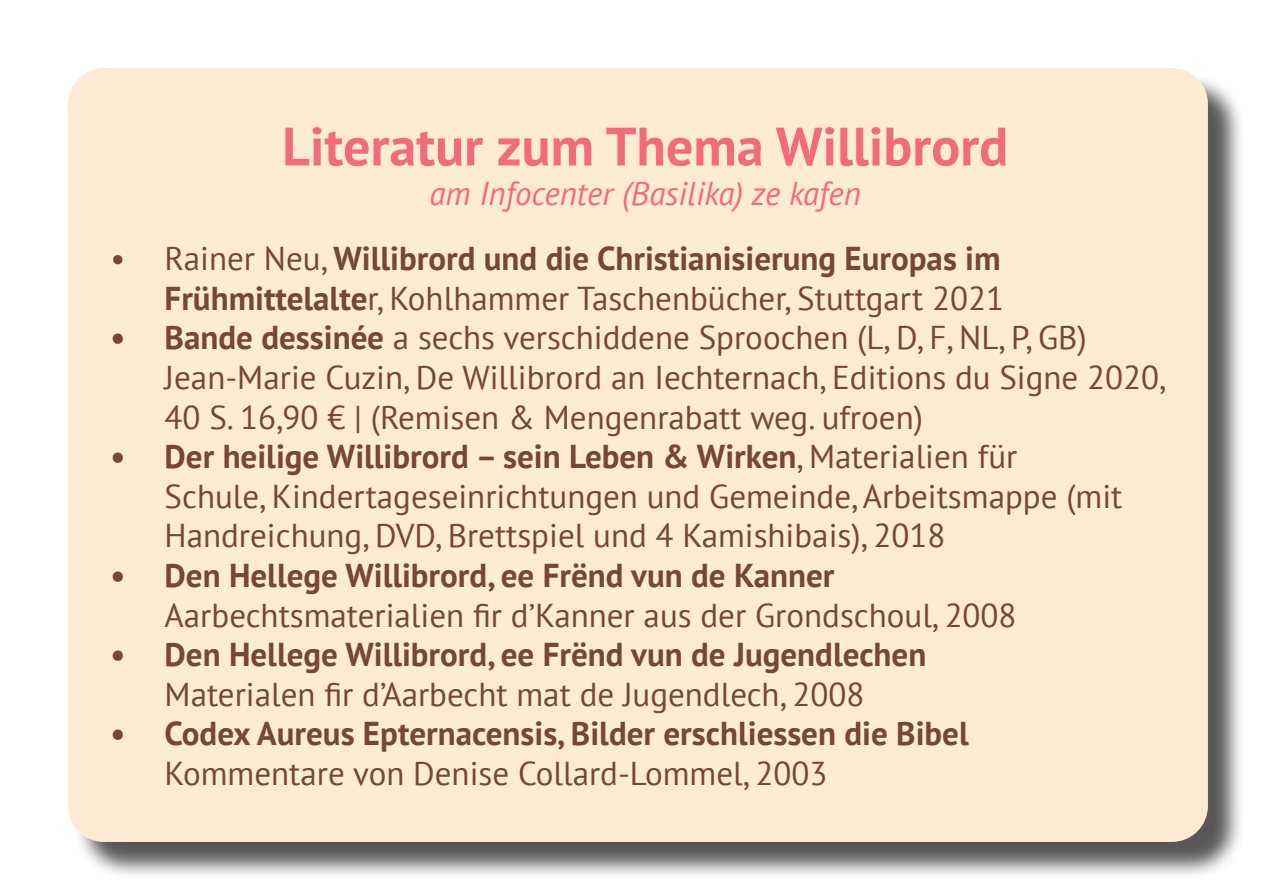
<style>
.page{position:relative;width:1276px;height:893px;background:#fff}
.page>*{position:absolute;margin:0;border:0;box-sizing:border-box;transform-origin:0 0}
.t1{font:700 54px "PT Sans";color:#f16c76}
.t2{font:33px/39.6px "PT Sans";color:#764638}
.t3{font:700 33px/39.6px "PT Sans";color:#764638;text-align:right}
.t4{font:italic 33px "PT Sans";color:#f16c76}
.s1{font-weight:400}
.s2{font-weight:700}
</style>
<div class="page">
<div style="left:73px;top:73px;width:1172px;height:806px;background:#231f20;opacity:.75"></div>
<div style="left:68px;top:68px;width:1140px;height:774px;background:#feebd4;border-radius:36px"></div>
<p class="t1" style="left:282px;top:111px;width:727px">Literatur zum Thema Willibrord</p>
<p class="t4" style="left:429px;top:173px;width:433px">am Infocenter (Basilika) ze kafen</p>
<p class="t3" style="left:111px;top:238px;width:895px"><span class="s1">• Rainer Neu,</span> Willibrord und die Christianisierung Europas im<br>Frühmittelalte<span class="s1">r, Kohlhammer Taschenbücher, Stuttgart 2021</span></p>
<p class="t2" style="left:165px;top:317px;width:1002px;text-indent:-54px"><span class="s2">• Bande dessinée</span> a sechs verschiddene Sproochen (L, D, F, NL, P, GB)<br>Jean-Marie Cuzin, De Willibrord an Iechternach, Editions du Signe 2020,<br>40 S. 16,90 € | (Remisen &amp; Mengenrabatt weg. ufroen)</p>
<p class="t2" style="left:165px;top:436px;width:959px;text-indent:-54px"><span class="s2">• Der heilige Willibrord – sein Leben &amp; Wirken</span>, Materialien für<br>Schule, Kindertageseinrichtungen und Gemeinde, Arbeitsmappe (mit<br>Handreichung, DVD, Brettspiel und 4 Kamishibais), 2018</p>
<p class="t2" style="left:165px;top:555px;width:853px;text-indent:-54px"><span class="s2">• Den Hellege Willibrord, ee Frënd vun de Kanner<br></span>Aarbechtsmaterialien fir d’Kanner aus der Grondschoul, 2008</p>
<p class="t3" style="left:111px;top:634px;width:817px;text-align:center">• Den Hellege Willibrord, ee Frënd vun de Jugendlechen<br><span class="s1">Materialen fir d’Aarbecht mat de Jugendlech, 2008</span></p>
<p class="t3" style="left:165px;top:713px;width:805px;text-align:left;text-indent:-54px">• Codex Aureus Epternacensis, Bilder erschliessen die Bibel<br><span class="s1">Kommentare von Denise Collard-Lommel, 2003</span></p>
</div>
